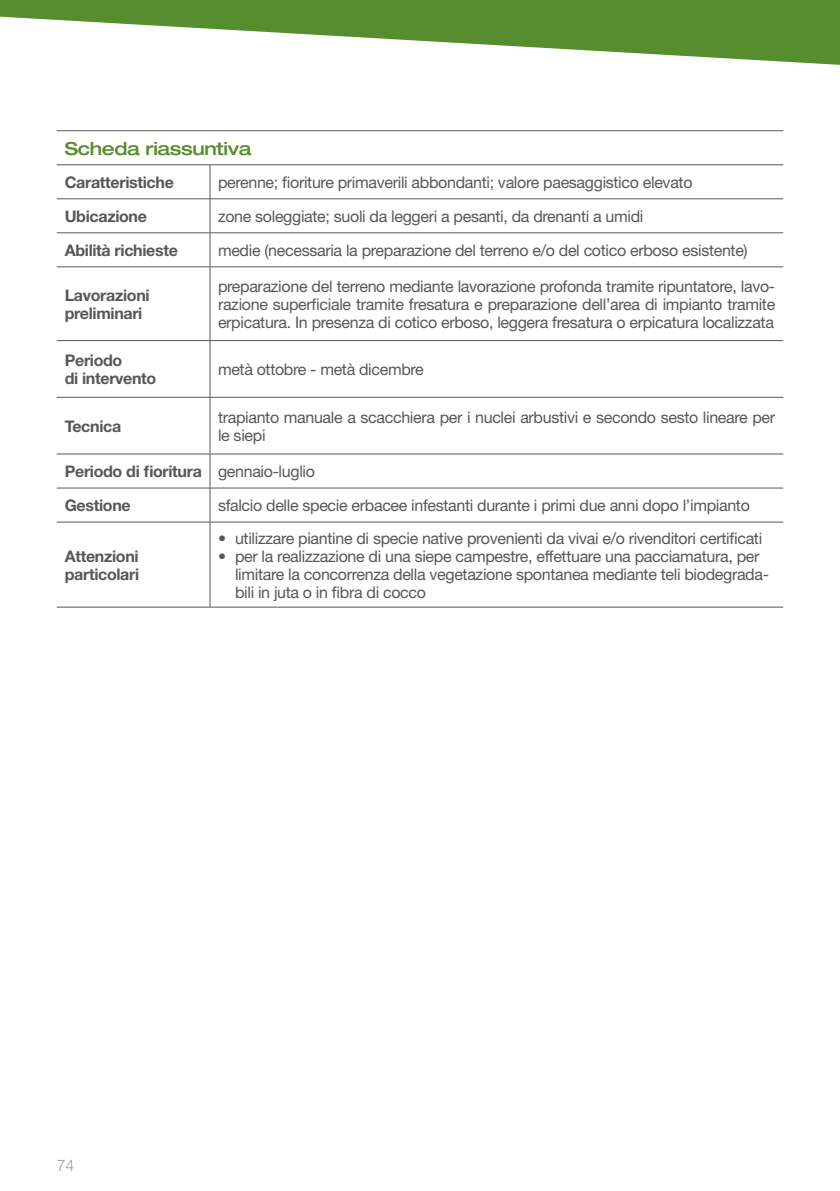
<style>
.page{position:relative;width:840px;height:1191px;background:#fff}
.page>*{position:absolute;margin:0;border:0;box-sizing:border-box;transform-origin:0 0}
.t1{font:500 expanded 18px "Helvetica Neue";letter-spacing:-.02em;color:#568e2f}
.t2{font:16px/18px "Helvetica Neue";letter-spacing:-.02em;color:#575756}
.t3{font:700 16px/18px "Helvetica Neue";letter-spacing:-.02em;color:#575756}
.t4{font:300 16px "Helvetica Neue";color:#9d9d9c}
.s1{font-weight:400}
</style>
<div class="page">
<svg style="left:0;top:0;width:839px;height:65px;fill:#568e2f"></svg>
<svg style="left:57px;top:131px;width:725px;height:476px"></svg>
<hr style="left:57px;top:130px;width:153px;height:1px;background:#575756">
<hr style="left:210px;top:130px;width:572px;height:1px;background:#575756">
<hr style="left:57px;top:164px;width:153px;height:1px;background:#575756">
<hr style="left:210px;top:164px;width:572px;height:1px;background:#575756">
<hr style="left:209px;top:165px;width:1px;height:33px;background:#575756">
<hr style="left:57px;top:198px;width:153px;height:1px;background:#575756">
<hr style="left:210px;top:198px;width:572px;height:1px;background:#575756">
<hr style="left:209px;top:199px;width:1px;height:33px;background:#575756">
<hr style="left:57px;top:232px;width:153px;height:1px;background:#575756">
<hr style="left:210px;top:232px;width:572px;height:1px;background:#575756">
<hr style="left:209px;top:233px;width:1px;height:33px;background:#575756">
<hr style="left:57px;top:266px;width:153px;height:1px;background:#575756">
<hr style="left:210px;top:266px;width:572px;height:1px;background:#575756">
<hr style="left:209px;top:267px;width:1px;height:73px;background:#575756">
<hr style="left:57px;top:340px;width:153px;height:1px;background:#575756">
<hr style="left:210px;top:340px;width:572px;height:1px;background:#575756">
<hr style="left:209px;top:341px;width:1px;height:56px;background:#575756">
<hr style="left:57px;top:397px;width:153px;height:1px;background:#575756">
<hr style="left:210px;top:397px;width:572px;height:1px;background:#575756">
<hr style="left:209px;top:397px;width:1px;height:57px;background:#575756">
<hr style="left:57px;top:454px;width:153px;height:1px;background:#575756">
<hr style="left:210px;top:454px;width:572px;height:1px;background:#575756">
<hr style="left:209px;top:454px;width:1px;height:34px;background:#575756">
<hr style="left:57px;top:488px;width:153px;height:1px;background:#575756">
<hr style="left:210px;top:488px;width:572px;height:1px;background:#575756">
<hr style="left:209px;top:488px;width:1px;height:34px;background:#575756">
<hr style="left:57px;top:522px;width:153px;height:1px;background:#575756">
<hr style="left:210px;top:522px;width:572px;height:1px;background:#575756">
<hr style="left:209px;top:522px;width:1px;height:85px;background:#575756">
<hr style="left:57px;top:607px;width:153px;height:1px;background:#575756">
<hr style="left:210px;top:607px;width:572px;height:1px;background:#575756">
<p class="t1" style="left:65px;top:137px;width:188px">Scheda riassuntiva</p>
<p class="t3" style="left:65px;top:173px;width:110px">Caratteristiche</p>
<p class="t2" style="left:218px;top:173px;width:475px">perenne; fioriture primaverili abbondanti; valore paesaggistico elevato</p>
<p class="t3" style="left:65px;top:207px;width:84px">Ubicazione</p>
<p class="t2" style="left:218px;top:207px;width:426px">zone soleggiate; suoli da leggeri a pesanti, da drenanti a umidi</p>
<p class="t3" style="left:65px;top:241px;width:115px">Abilità richieste</p>
<p class="t2" style="left:218px;top:241px;width:531px">medie (necessaria la preparazione del terreno e/o del cotico erboso esistente)</p>
<p class="t3" style="left:65px;top:286px;width:86px">Lavorazioni preliminari</p>
<p class="t2" style="left:218px;top:277px;width:558px;text-align:justify">preparazione del terreno mediante lavorazione profonda tramite ripuntatore, lavo&shy;razione superficiale tramite fresatura e preparazione dell’area di impianto tramite erpicatura. In presenza di cotico erboso, leggera fresatura o erpicatura localizzata</p>
<p class="t3" style="left:65px;top:351px;width:93px">Periodo<br>di intervento</p>
<p class="t2" style="left:218px;top:360px;width:207px">metà ottobre - metà dicembre</p>
<p class="t3" style="left:65px;top:417px;width:58px">Tecnica</p>
<p class="t2" style="left:218px;top:408px;width:558px">trapianto manuale a scacchiera per i nuclei arbustivi e secondo sesto lineare per le siepi</p>
<p class="t3" style="left:65px;top:454px;width:251px;line-height:34px">Periodo di fioritura <span class="s1">gennaio-luglio<br></span>Gestione</p>
<p class="t2" style="left:218px;top:496px;width:533px">sfalcio delle specie erbacee infestanti durante i primi due anni dopo l’impianto</p>
<p class="t3" style="left:65px;top:547px;width:76px">Attenzioni particolari</p>
<p class="t2" style="left:218px;top:529px;width:545px">• utilizzare piantine di specie native provenienti da vivai e/o rivenditori certificati</p>
<p class="t2" style="left:235px;top:547px;width:535px;text-indent:-17px">• per la realizzazione di una siepe campestre, effettuare una pacciamatura, per limitare la concorrenza della vegetazione spontanea mediante teli biodegrada&shy;bili in juta o in fibra di cocco</p>
<p class="t4" style="left:57px;top:1155px;width:19px">74</p>
</div>
